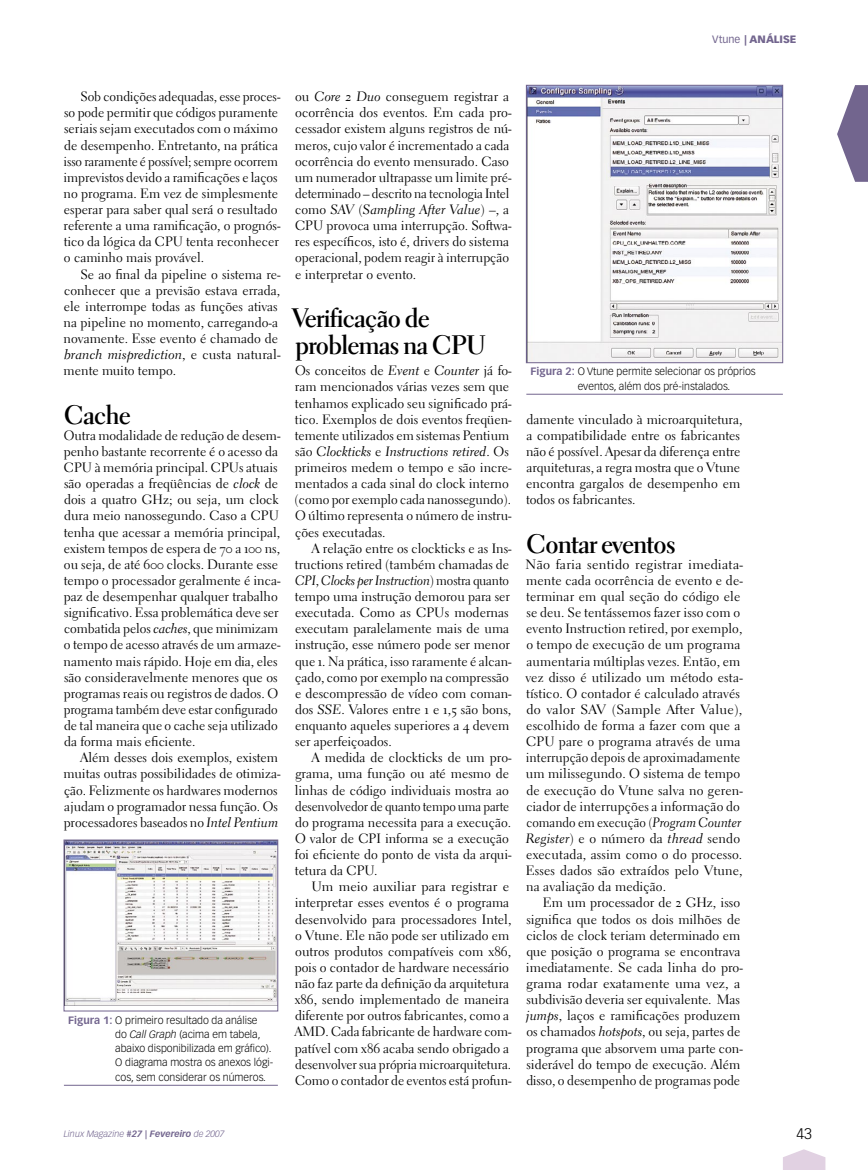
<style>
.page{position:relative;width:868px;height:1170px;background:#fff}
.page>*{position:absolute;margin:0;border:0;box-sizing:border-box;transform-origin:0 0}
.t1{font:27px/27px "Electra LT Std Bold Display";color:#000}
.t2{font:300 15px "Vectora LT Std";color:#000}
.t3{font:13.5px/16px "Electra LT Std";color:#000}
.t4{font:13.5px "Electra LT Std Cursive";color:#000}
.t5{font:13.5px "Electra LT Std Cursive";color:#000;scale:.96 1}
.t6{font:300 10.5px/14.2px "Vectora LT Std";color:#000}
.t7{font:900 10.5px "Vectora LT Std";color:#72658e}
.t8{font:italic 300 9px "Vectora LT Std";color:#72658e}
.s1{font-weight:400}
.s2{font-family:"Electra LT Std"}
.s3{font-family:"Electra LT Std Cursive"}
.s4{font-weight:700;color:#72658e}
.s5{font-style:italic}
.s6{font-weight:700}
</style>
<div class="page">
<svg style="left:837px;top:85px;width:30px;height:97px"></svg>
<svg style="left:783px;top:1149px;width:42px;height:20px"></svg>
<hr style="left:64px;top:1084px;width:214px;height:1px;background:#72658e">
<img style="left:66px;top:841px;width:210px;height:164px">
<div style="left:64px;top:839px;width:214px;height:172px;border:1px solid #72658e"></div>
<hr style="left:526px;top:394px;width:256px;height:1px;background:#72658e">
<img style="left:528px;top:87px;width:252px;height:274px">
<div style="left:526px;top:85px;width:256px;height:278px;border:1px solid #72658e"></div>
<p class="t7" style="left:712px;top:32px;width:86px"><span class="s1">Vtune</span> | ANÁLISE</p>
<p class="t3" style="left:64px;top:89px;width:218px;text-indent:17px">Sob condições adequadas, esse proces&shy;so pode permitir que códigos puramente seriais sejam executados com o máximo de desempenho. Entretanto, na prática isso raramente é possível; sempre ocorrem imprevistos devido a ramificações e laços no programa. Em vez de simplesmente esperar para saber qual será o resultado referente a uma ramificação, o prognós&shy;tico da lógica da CPU tenta reconhecer o caminho mais provável.</p>
<p class="t3" style="left:64px;top:266px;width:218px;text-indent:17px">Se ao final da pipeline o sistema re&shy;conhecer que a previsão estava errada, ele interrompe todas as funções ativas na pipeline no momento, carregando-a novamente. Esse evento é chamado de</p>
<p class="t4" style="left:64px;top:346px;width:218px">branch misprediction<span class="s2">, e custa natural-</span></p>
<p class="t3" style="left:64px;top:362px;width:114px">mente muito tempo.</p>
<h1 class="t1" style="left:64px;top:401px;width:68px">Cache</h1>
<p class="t3" style="left:64px;top:427px;width:218px">Outra modalidade de redução de desem&shy;penho bastante recorrente é o acesso da CPU à memória principal. CPUs atuais são operadas a freqüências de <span class="s3">clock</span> de dois a quatro GHz; ou seja, um clock dura meio nanossegundo. Caso a CPU tenha que acessar a memória principal, existem tempos de espera de 70 a 100 ns, ou seja, de até 600 clocks. Durante esse tempo o processador geralmente é inca&shy;paz de desempenhar qualquer trabalho significativo. Essa problemática deve ser combatida pelos <span class="s3">caches</span>, que minimizam o tempo de acesso através de um armaze&shy;namento mais rápido. Hoje em dia, eles são consideravelmente menores que os programas reais ou registros de dados. O programa também deve estar configurado de tal maneira que o cache seja utilizado da forma mais eficiente.</p>
<p class="t3" style="left:64px;top:749px;width:218px;text-indent:17px">Além desses dois exemplos, existem muitas outras possibilidades de otimiza&shy;ção. Felizmente os hardwares modernos ajudam o programador nessa função. Os processadores baseados no <span class="s3">Intel Pentium</span></p>
<p class="t6" style="left:115px;top:1012px;width:160px;text-indent:-47px"><span class="s4">Figura 1:</span> O primeiro resultado da análise<br>do <span class="s5">Call Graph</span> (acima em tabela, abaixo disponibilizada em gráfico).<br>O diagrama mostra os anexos lógi&shy;cos, sem considerar os números.</p>
<p class="t3" style="left:295px;top:89px;width:218px">ou <span class="s3">Core 2 Duo</span> conseguem registrar a ocorrência dos eventos. Em cada pro&shy;cessador existem alguns registros de nú&shy;meros, cujo valor é incrementado a cada ocorrência do evento mensurado. Caso um numerador ultrapasse um limite pré&shy;determinado – descrito na tecnologia Intel</p>
<p class="t4" style="left:295px;top:201px;width:215px"><span class="s2">como</span> SAV <span class="s2">(</span>Sampling After Value<span class="s2">) –, a</span></p>
<p class="t3" style="left:295px;top:217px;width:218px">CPU provoca uma interrupção. Softwa&shy;res específicos, isto é, drivers do sistema operacional, podem reagir à interrupção e interpretar o evento.</p>
<h1 class="t1" style="left:292px;top:304px;width:194px">Verificação de problemas na CPU</h1>
<p class="t3" style="left:295px;top:362px;width:218px">Os conceitos de <span class="s3">Event</span> e <span class="s3">Counter</span> já fo&shy;ram mencionados várias vezes sem que tenhamos explicado seu significado prá&shy;tico. Exemplos de dois eventos freqüen&shy;temente utilizados em sistemas Pentium</p>
<p class="t4" style="left:295px;top:443px;width:215px"><span class="s2">são</span> Clockticks <span class="s2">e</span> Instructions retired<span class="s2">. Os</span></p>
<p class="t3" style="left:294px;top:459px;width:218px">primeiros medem o tempo e são incre&shy;mentados a cada sinal do clock interno (como por exemplo cada nanossegundo).<br>O último representa o número de instru&shy;ções executadas.</p>
<p class="t3" style="left:295px;top:540px;width:218px;text-align:right">A relação entre os clockticks e as Ins&shy;tructions retired (também chamadas de</p>
<p class="t5" style="left:295px;top:572px;width:224px">CPI<span class="s2">,</span> Clocks per Instruction<span class="s2">) mostra quanto</span></p>
<p class="t3" style="left:295px;top:588px;width:218px">tempo uma instrução demorou para ser executada. Como as CPUs modernas executam paralelamente mais de uma instrução, esse número pode ser menor que 1. Na prática, isso raramente é alcan&shy;çado, como por exemplo na compressão e descompressão de vídeo com coman&shy;dos <span class="s3">SSE</span>. Valores entre 1 e 1,5 são bons, enquanto aqueles superiores a 4 devem ser aperfeiçoados.</p>
<p class="t3" style="left:295px;top:749px;width:218px;text-indent:17px">A medida de clockticks de um pro&shy;grama, uma função ou até mesmo de linhas de código individuais mostra ao desenvolvedor de quanto tempo uma parte do programa necessita para a execução.<br>O valor de CPI informa se a execução foi eficiente do ponto de vista da arqui&shy;tetura da CPU.</p>
<p class="t3" style="left:294px;top:878px;width:219px;text-indent:17px">Um meio auxiliar para registrar e interpretar esses eventos é o programa desenvolvido para processadores Intel, o Vtune. Ele não pode ser utilizado em outros produtos compatíveis com x86, pois o contador de hardware necessário não faz parte da definição da arquitetura x86, sendo implementado de maneira diferente por outros fabricantes, como a AMD. Cada fabricante de hardware com&shy;patível com x86 acaba sendo obrigado a desenvolver sua própria microarquitetura.<br>Como o contador de eventos está profun-</p>
<p class="t6" style="left:577px;top:364px;width:180px;text-indent:-47px"><span class="s4">Figura 2:</span> O Vtune permite selecionar os próprios eventos, além dos pré-instalados.</p>
<p class="t3" style="left:526px;top:411px;width:218px">damente vinculado à microarquitetura, a compatibilidade entre os fabricantes não é possível. Apesar da diferença entre arquiteturas, a regra mostra que o Vtune encontra gargalos de desempenho em todos os fabricantes.</p>
<h1 class="t1" style="left:526px;top:530px;width:150px">Contar eventos</h1>
<p class="t3" style="left:525px;top:556px;width:219px">Não faria sentido registrar imediata&shy;mente cada ocorrência de evento e de&shy;terminar em qual seção do código ele se deu. Se tentássemos fazer isso com o evento Instruction retired, por exemplo, o tempo de execução de um programa aumentaria múltiplas vezes. Então, em vez disso é utilizado um método esta&shy;tístico. O contador é calculado através do valor SAV (Sample After Value), escolhido de forma a fazer com que a CPU pare o programa através de uma interrupção depois de aproximadamente um milissegundo. O sistema de tempo de execução do Vtune salva no geren&shy;ciador de interrupções a informação do comando em execução (<span class="s3">Program Counter Register</span>) e o número da <span class="s3">thread</span> sendo executada, assim como o do processo.<br>Esses dados são extraídos pelo Vtune, na avaliação da medição.</p>
<p class="t3" style="left:526px;top:894px;width:218px;text-indent:17px">Em um processador de 2 GHz, isso significa que todos os dois milhões de ciclos de clock teriam determinado em que posição o programa se encontrava imediatamente. Se cada linha do pro&shy;grama rodar exatamente uma vez, a subdivisão deveria ser equivalente. Mas <span class="s3">jumps</span>, laços e ramificações produzem os chamados <span class="s3">hotspots</span>, ou seja, partes de programa que absorvem uma parte con&shy;siderável do tempo de execução. Além disso, o desempenho de programas pode</p>
<p class="t8" style="left:64px;top:1127px;width:162px">Linux Magazine <span class="s6">#27 | Fevereiro</span> de 2007</p>
<p class="t2" style="left:796px;top:1124px;width:17px">43</p>
</div>
